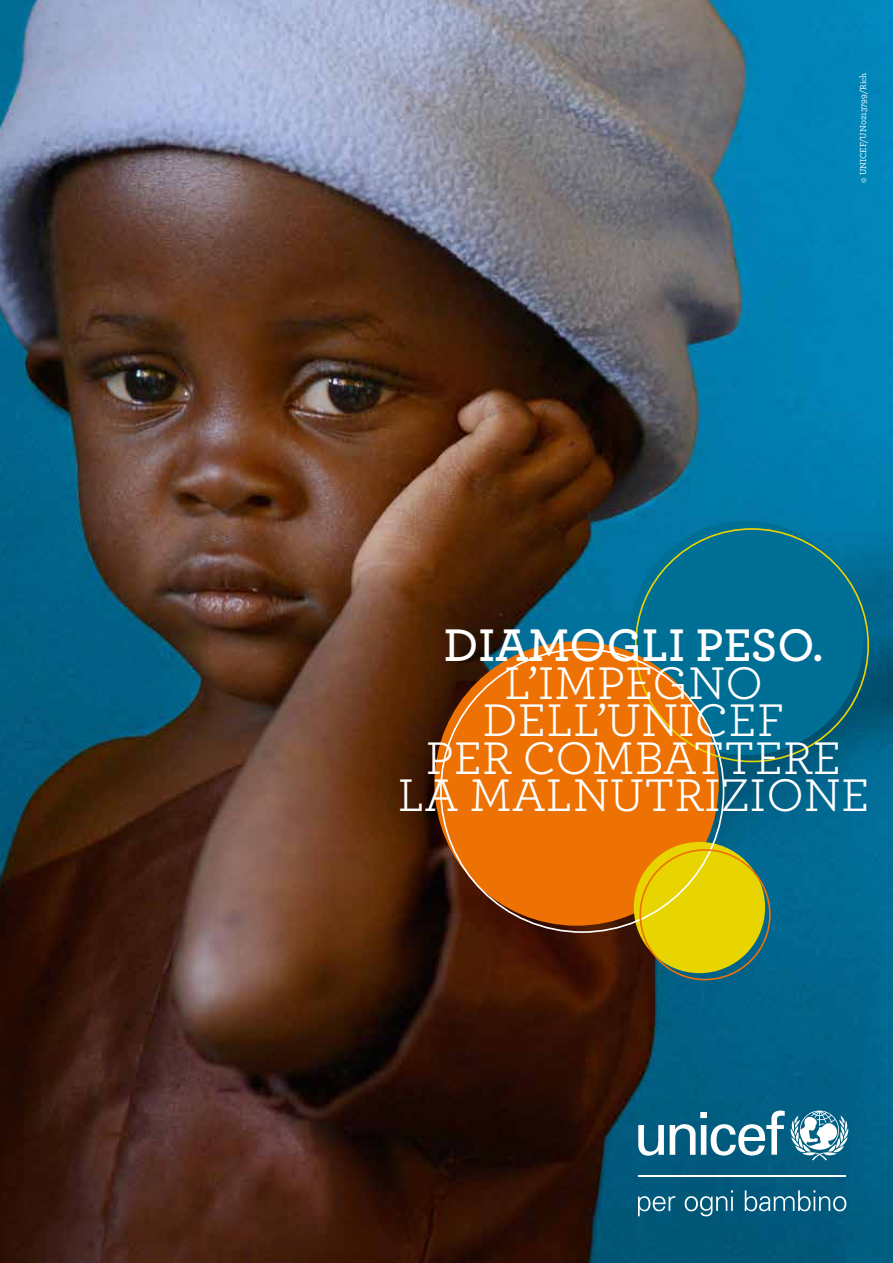
<style>
.page{position:relative;width:893px;height:1263px;background:#fff}
.page>*{position:absolute;margin:0;border:0;box-sizing:border-box;transform-origin:0 0}
.t1{font:48px/37.5px "Archer Pro";color:#fff;text-align:center}
.t2{font:600 48px "Archer Pro";color:#fff}
.t3{font:500 9px "Archer Pro";color:#fff}
</style>
<div class="page">
<img style="left:0;top:0;width:893px;height:1263px">
<svg style="left:440px;top:648px;width:284px;height:285px"></svg>
<svg style="left:635px;top:528px;width:234px;height:234px"></svg>
<svg style="left:639px;top:849px;width:132px;height:131px"></svg>
<svg style="left:791px;top:1110px;width:57px;height:50px"></svg>
<svg style="left:638px;top:1125px;width:26px;height:31px"></svg>
<svg style="left:670px;top:1110px;width:115px;height:45px"></svg>
<hr style="left:638px;top:1175px;width:208px;height:1px;background:#fff">
<svg style="left:638px;top:1196px;width:37px;height:20px"></svg>
<svg style="left:685px;top:1190px;width:48px;height:26px"></svg>
<svg style="left:745px;top:1190px;width:101px;height:21px"></svg>
<p class="t3" style="left:857px;top:183px;width:112px;rotate:-90deg">© UNICEF/UN0213799/Rich</p>
<p class="t2" style="left:444px;top:609px;width:381px">DIAMOGLI PESO.</p>
<p class="t1" style="left:398px;top:662px;width:473px">L’IMPEGNO<br>DELL’UNICEF<br>PER COMBATTERE<br>LA MALNUTRIZIONE</p>
</div>
